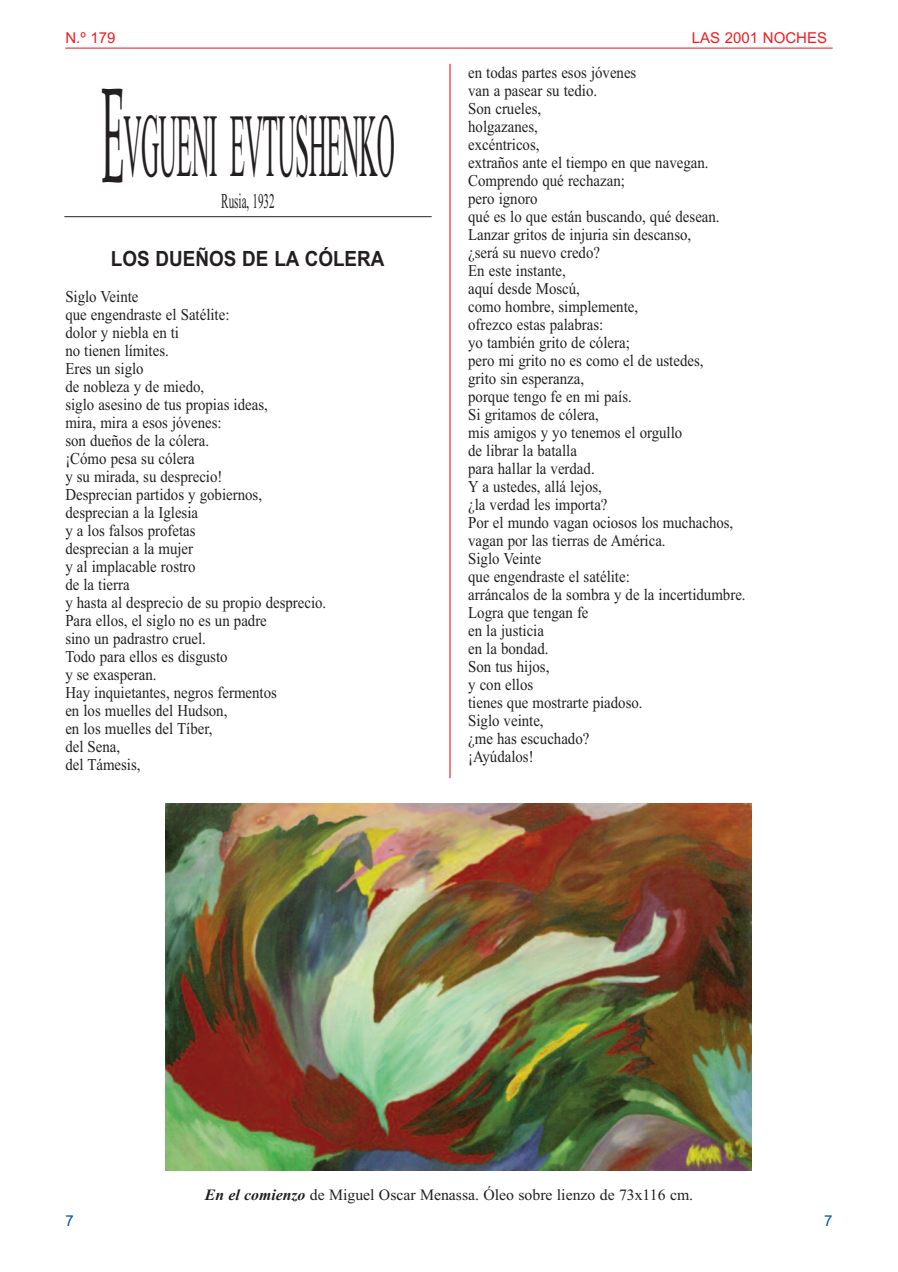
<style>
.page{position:relative;width:898px;height:1272px;background:#fff}
.page>*{position:absolute;margin:0;border:0;box-sizing:border-box;transform-origin:0 0}
.t1{font:90px "Times New Roman";letter-spacing:-.02em;color:#231f20;scale:.28 1}
.t2{font:700 21px "Arial";color:#231f20;scale:.9 1}
.t3{font:21px "Times New Roman";color:#231f20;scale:.53 1}
.t4{font:16.5px/18px "Times New Roman";color:#231f20;scale:.9 1}
.t5{font:15.75px "Times New Roman";color:#231f20}
.t6{font:15px "Arial";color:#ee1d23}
.t7{font:15px "Arial";color:#0155a5}
.s1{font-family:"Book Antiqua";font-size:135px}
.s2{font-weight:700;font-style:italic}
</style>
<div class="page">
<hr style="left:65px;top:48px;width:767px;height:1px;background:#ee1d23">
<hr style="left:449px;top:64px;width:1px;height:714px;background:#ee1d23">
<img style="left:166px;top:803px;width:585px;height:367px">
<hr style="left:64px;top:216px;width:367px;height:1px;background:#231f20">
<p class="t6" style="left:65px;top:29px;width:52px">N.º 179</p>
<p class="t6" style="left:691px;top:29px;width:137px">LAS 2001 NOCHES</p>
<h1 class="t1" style="left:101px;top:92px;width:1050px"><span class="s1">E</span>VGUENI EVTUSHENKO</h1>
<p class="t3" style="left:221px;top:188px;width:102px">Rusia, 1932</p>
<p class="t2" style="left:111px;top:246px;width:305px">LOS DUEÑOS DE LA CÓLERA</p>
<p class="t4" style="left:65px;top:287px;width:291px">Siglo Veinte<br>que engendraste el Satélite:<br>dolor y niebla en ti<br>no tienen límites.<br>Eres un siglo<br>de nobleza y de miedo,<br>siglo asesino de tus propias ideas,<br>mira, mira a esos jóvenes:<br>son dueños de la cólera.<br>¡Cómo pesa su cólera<br>y su mirada, su desprecio!<br>Desprecian partidos y gobiernos, desprecian a la Iglesia<br>y a los falsos profetas<br>desprecian a la mujer<br>y al implacable rostro<br>de la tierra<br>y hasta al desprecio de su propio desprecio.<br>Para ellos, el siglo no es un padre<br>sino un padrastro cruel.<br>Todo para ellos es disgusto<br>y se exasperan.<br>Hay inquietantes, negros fermentos<br>en los muelles del Hudson,<br>en los muelles del Tíber,<br>del Sena,<br>del Támesis,</p>
<p class="t4" style="left:468px;top:63px;width:310px">en todas partes esos jóvenes<br>van a pasear su tedio.<br>Son crueles,<br>holgazanes,<br>excéntricos,<br>extraños ante el tiempo en que navegan.<br>Comprendo qué rechazan;<br>pero ignoro<br>qué es lo que están buscando, qué desean.<br>Lanzar gritos de injuria sin descanso,<br>¿será su nuevo credo?<br>En este instante,<br>aquí desde Moscú,<br>como hombre, simplemente,<br>ofrezco estas palabras:<br>yo también grito de cólera;<br>pero mi grito no es como el de ustedes,<br>grito sin esperanza,<br>porque tengo fe en mi país.<br>Si gritamos de cólera,<br>mis amigos y yo tenemos el orgullo<br>de librar la batalla<br>para hallar la verdad.<br>Y a ustedes, allá lejos,<br>¿la verdad les importa?<br>Por el mundo vagan ociosos los muchachos, vagan por las tierras de América.<br>Siglo Veinte<br>que engendraste el satélite:<br>arráncalos de la sombra y de la incertidumbre.<br>Logra que tengan fe<br>en la justicia<br>en la bondad.<br>Son tus hijos,<br>y con ellos<br>tienes que mostrarte piadoso.<br>Siglo veinte,<br>¿me has escuchado?<br>¡Ayúdalos!</p>
<p class="t5" style="left:205px;top:1185px;width:489px"><span class="s2">En el comienzo</span> de Miguel Oscar Menassa. Óleo sobre lienzo de 73x116 cm.</p>
<p class="t7" style="left:65px;top:1212px;width:10px">7</p>
<p class="t7" style="left:824px;top:1212px;width:10px">7</p>
</div>
